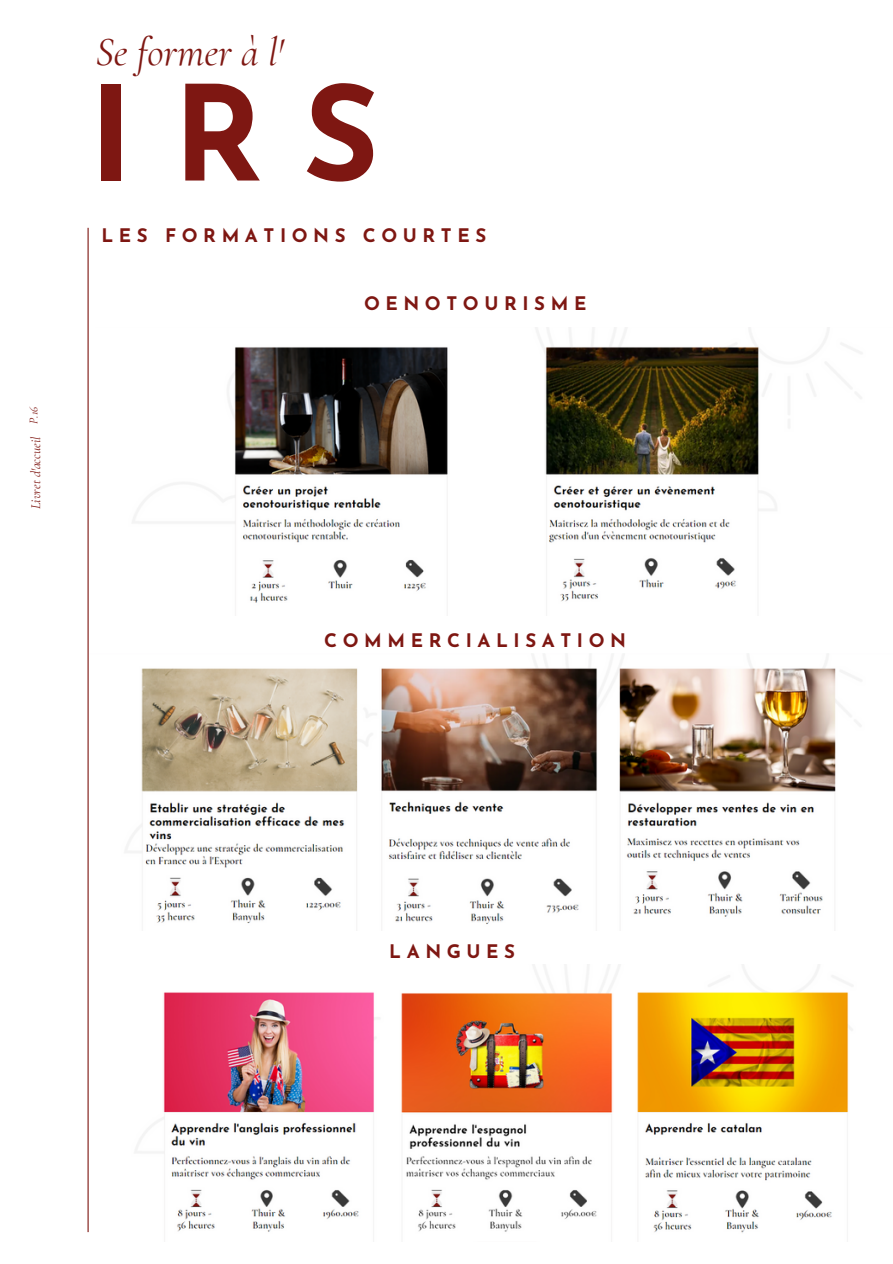
<style>
.page{position:relative;width:893px;height:1264px;background:#fff}
.page>*{position:absolute;margin:0;border:0;box-sizing:border-box;transform-origin:0 0}
.t1{font:700 131.55px "Josefin Sans";color:#7e1712}
.t2{font:italic 40.2px "Cormorant";color:#7e1712}
.t3{font:700 18.6px "Josefin Sans";letter-spacing:.3em;color:#7e1712}
.t4{font:italic 13.5px "Cormorant";color:#7e1712}
.t5{font:italic 12px "Cormorant";color:#7e1712}
</style>
<div class="page">
<hr style="left:87px;top:228px;width:2px;height:1004px;background:#7e1712">
<img style="left:132px;top:327px;width:730px;height:276px">
<img style="left:125px;top:654px;width:737px;height:270px">
<img style="left:135px;top:964px;width:718px;height:269px">
<p class="t5" style="left:26px;top:423px;width:19px;rotate:-90deg">P.16</p>
<p class="t4" style="left:28px;top:509px;width:74px;rotate:-90deg">Livret d'accueil</p>
<p class="t2" style="left:95px;top:27px;width:189px">Se former à l'</p>
<p class="t1" style="left:89px;top:82px;width:291px">IRS</p>
<p class="t3" style="left:101px;top:228px;width:386px">LES FORMATIONS COURTES</p>
<p class="t3" style="left:364px;top:296px;width:224px">OENOTOURISME</p>
<p class="t3" style="left:324px;top:632px;width:303px">COMMERCIALISATION</p>
<p class="t3" style="left:389px;top:943px;width:127px">LANGUES</p>
</div>
